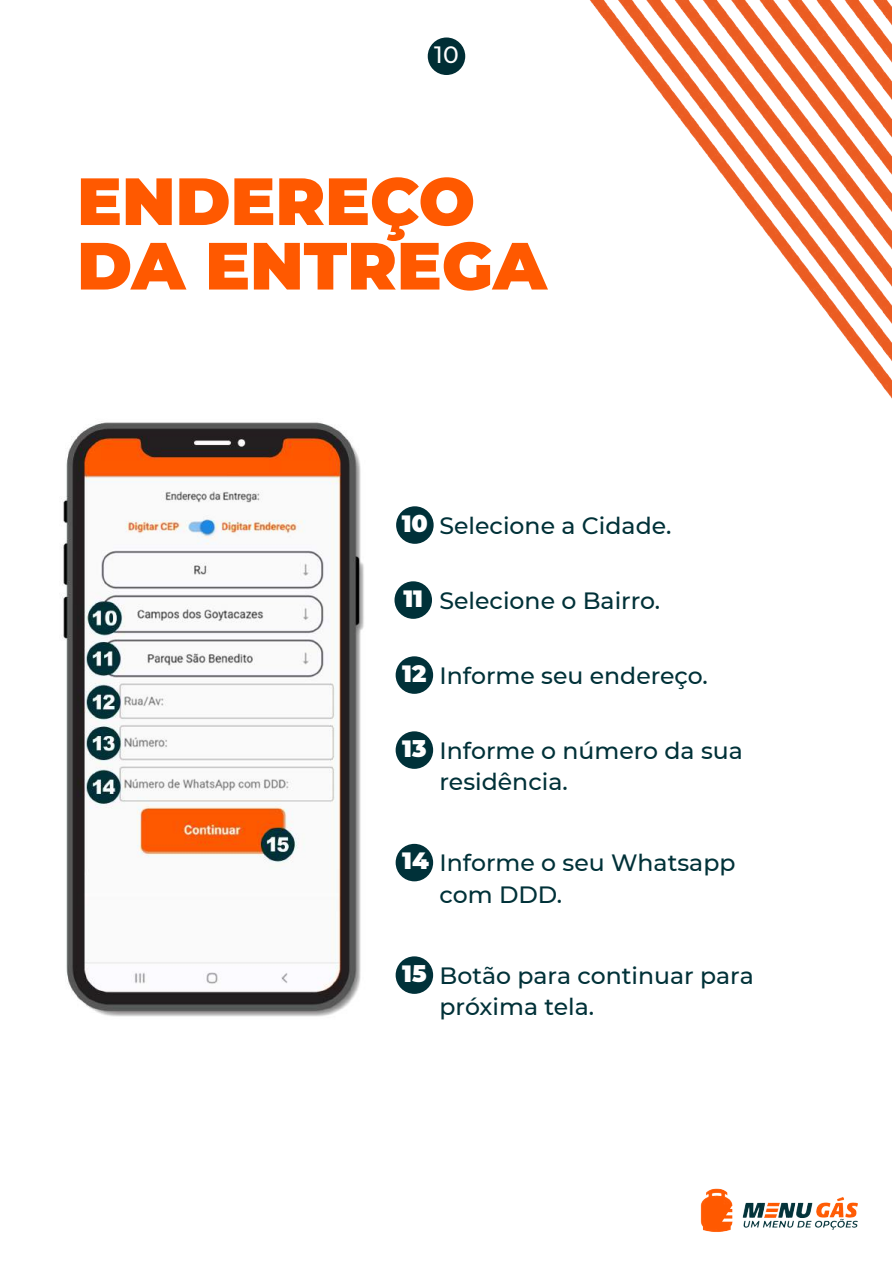
<style>
.page{position:relative;width:893px;height:1263px;background:#fff}
.page>*{position:absolute;margin:0;border:0;box-sizing:border-box;transform-origin:0 0}
.t1{font:900 66.6px/64.5px "Montserrat";color:#ff5900}
.t2{font:500 23.55px/31.5px "Montserrat";color:#003138}
.t3{font:900 23.55px "Montserrat";color:#fff}
.t4{font:500 23.55px "Montserrat";color:#fff}
.s1{font-weight:900;color:#fff}
</style>
<div class="page">
<img style="left:590px;top:0;width:302px;height:399px">
<div style="left:396px;top:506px;width:38px;height:38px;background:#003139;border-radius:50%"></div>
<div style="left:394px;top:581px;width:38px;height:38px;background:#003139;border-radius:50%"></div>
<div style="left:396px;top:656px;width:37px;height:38px;background:#003139;border-radius:50%"></div>
<div style="left:396px;top:731px;width:37px;height:38px;background:#003139;border-radius:50%"></div>
<div style="left:396px;top:844px;width:37px;height:37px;background:#003139;border-radius:50%"></div>
<div style="left:396px;top:956px;width:37px;height:38px;background:#003139;border-radius:50%"></div>
<img style="left:61px;top:422px;width:303px;height:595px">
<img style="left:700px;top:1188px;width:158px;height:44px">
<div style="left:428px;top:38px;width:37px;height:37px;background:#002e35;border-radius:50%"></div>
<p class="t4" style="left:434px;top:38px;width:26px">10</p>
<h1 class="t1" style="left:77px;top:165px;width:471px">ENDEREÇO<br>DA ENTREGA</h1>
<p class="t3" style="left:402px;top:506px;width:28px">10</p>
<p class="t2" style="left:440px;top:509px;width:233px">Selecione a Cidade.</p>
<p class="t2" style="left:403px;top:584px;width:258px"><span class="s1">11</span> Selecione o Bairro.</p>
<p class="t2" style="left:402px;top:659px;width:307px"><span class="s1">12</span> Informe seu endereço.</p>
<p class="t3" style="left:402px;top:731px;width:26px">13</p>
<p class="t2" style="left:440px;top:734px;width:305px">Informe o número da sua residência.</p>
<p class="t3" style="left:402px;top:843px;width:28px">14</p>
<p class="t2" style="left:440px;top:846px;width:297px">Informe o seu Whatsapp com DDD.</p>
<p class="t3" style="left:402px;top:956px;width:26px">15</p>
<p class="t2" style="left:440px;top:959px;width:316px">Botão para continuar para próxima tela.</p>
</div>
